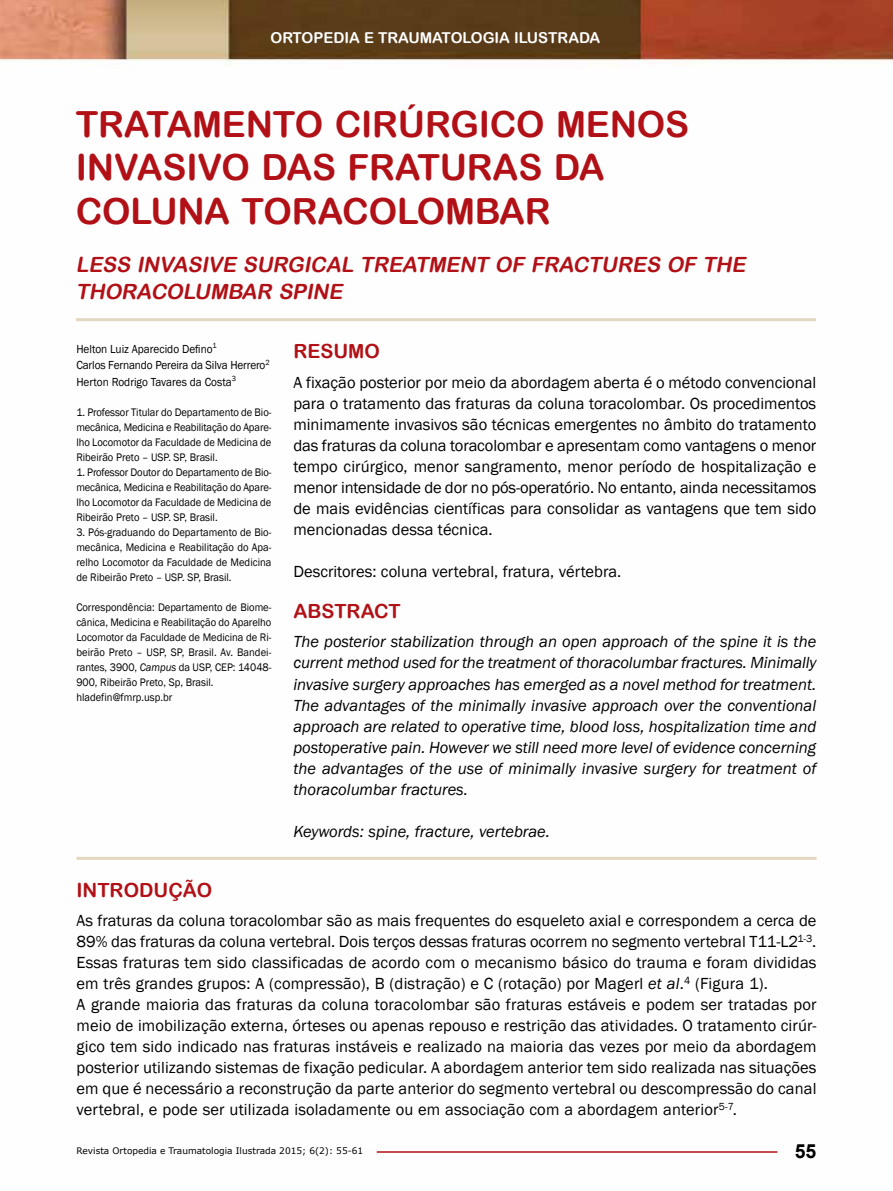
<style>
.page{position:relative;width:893px;height:1191px;background:#fff}
.page>*{position:absolute;margin:0;border:0;box-sizing:border-box;transform-origin:0 0}
.t1{font:36px/43.5px "Arial Rounded MT Bold";letter-spacing:-.005em;color:#b11116}
.t2{font:italic 21px/27px "Arial Rounded MT Bold";color:#b11116}
.t3{font:19.5px "Arial Rounded MT Bold";color:#b11116}
.t4{font:700 19.5px "Arial";color:#000}
.t5{font:16.5px/21px "Franklin Gothic";letter-spacing:.005em;color:#000;text-align:justify}
.t6{font:italic 16.5px/21px "Franklin Gothic";color:#000;text-align:justify}
.t7{font:15px "Arial Rounded MT Bold";letter-spacing:-.005em;color:#fff}
.t8{font:12px/16.5px "Franklin Gothic";letter-spacing:-.01em;color:#000;scale:.94 1}
.t9{font:11.25px/15px "Franklin Gothic";color:#000;text-align:justify;scale:.94 1}
.t10{font:9px "Verdana";color:#000}
.s1{font-style:italic}
</style>
<div class="page">
<img style="left:0;top:0;width:893px;height:1153px">
<hr style="left:377px;top:1151px;width:400px;height:1px;background:#b11116">
<hr style="left:77px;top:857px;width:740px;height:3px;background:#e2d7c0">
<hr style="left:76px;top:318px;width:740px;height:3px;background:#e2d7c0">
<p class="t7" style="left:271px;top:29px;width:331px">ORTOPEDIA E TRAUMATOLOGIA ILUSTRADA</p>
<h1 class="t1" style="left:76px;top:102px;width:615px">TRATAMENTO CIRÚRGICO MENOS<br>INVASIVO DAS FRATURAS DA<br>COLUNA TORACOLOMBAR</h1>
<p class="t2" style="left:76px;top:251px;width:675px">LESS INVASIVE SURGICAL TREATMENT OF FRACTURES OF THE<br>THORACOLUMBAR SPINE</p>
<p class="t8" style="left:76px;top:340px;width:207px">Helton Luiz Aparecido Defino<sup>1<br></sup>Carlos Fernando Pereira da Silva Herrero<sup>2<br></sup>Herton Rodrigo Tavares da Costa<sup>3</sup></p>
<p class="t9" style="left:76px;top:404px;width:209px">1. Professor Titular do Departamento de Bio&shy;mecânica, Medicina e Reabilitação do Apare&shy;lho Locomotor da Faculdade de Medicina de Ribeirão Preto – USP. SP, Brasil.</p>
<p class="t9" style="left:76px;top:464px;width:209px">1. Professor Doutor do Departamento de Bio&shy;mecânica, Medicina e Reabilitação do Apare&shy;lho Locomotor da Faculdade de Medicina de Ribeirão Preto – USP. SP, Brasil.</p>
<p class="t9" style="left:76px;top:524px;width:209px">3. Pós-graduando do Departamento de Bio&shy;mecânica, Medicina e Reabilitação do Apa&shy;relho Locomotor da Faculdade de Medicina de Ribeirão Preto – USP. SP, Brasil.</p>
<p class="t9" style="left:76px;top:599px;width:209px;text-align:left">Correspondência: Departamento de Biome&shy;cânica, Medicina e Reabilitação do Aparelho Locomotor da Faculdade de Medicina de Ri&shy;beirão Preto – USP, SP, Brasil. Av. Bandei&shy;rantes, 3900, <span class="s1">Campus</span> da USP, CEP: 14048- 900, Ribeirão Preto, Sp, Brasil. hladefin@fmrp.usp.br</p>
<p class="t3" style="left:293px;top:340px;width:88px">RESUMO</p>
<p class="t5" style="left:293px;top:372px;width:524px">A fixação posterior por meio da abordagem aberta é o método convencional para o tratamento das fraturas da coluna toracolombar. Os procedimentos minimamente invasivos são técnicas emergentes no âmbito do tratamento das fraturas da coluna toracolombar e apresentam como vantagens o menor tempo cirúrgico, menor sangramento, menor período de hospitalização e menor intensidade de dor no pós-operatório. No entanto, ainda necessitamos de mais evidências científicas para consolidar as vantagens que tem sido mencionadas dessa técnica.</p>
<p class="t5" style="left:293px;top:561px;width:329px">Descritores: coluna vertebral, fratura, vértebra.</p>
<p class="t3" style="left:293px;top:599px;width:109px">ABSTRACT</p>
<p class="t6" style="left:293px;top:632px;width:524px">The posterior stabilization through an open approach of the spine it is the current method used for the treatment of thoracolumbar fractures. Minimally invasive surgery approaches has emerged as a novel method for treatment.<br>The advantages of the minimally invasive approach over the conventional approach are related to operative time, blood loss, hospitalization time and postoperative pain. However we still need more level of evidence concerning the advantages of the use of minimally invasive surgery for treatment of thoracolumbar fractures.</p>
<p class="t6" style="left:293px;top:821px;width:258px">Keywords: spine, fracture, vertebrae.</p>
<p class="t3" style="left:77px;top:878px;width:137px">INTRODUÇÃO</p>
<p class="t5" style="left:77px;top:910px;width:742px;text-align:left">As fraturas da coluna toracolombar são as mais frequentes do esqueleto axial e correspondem a cerca de 89% das fraturas da coluna vertebral. Dois terços dessas fraturas ocorrem no segmento vertebral T11-L2<sup>1-3</sup>.<br>Essas fraturas tem sido classificadas de acordo com o mecanismo básico do trauma e foram divididas em três grandes grupos: A (compressão), B (distração) e C (rotação) por Magerl <span class="s1">et al</span>.<sup>4</sup> (Figura 1).<br>A grande maioria das fraturas da coluna toracolombar são fraturas estáveis e podem ser tratadas por meio de imobilização externa, órteses ou apenas repouso e restrição das atividades. O tratamento cirúr&shy;gico tem sido indicado nas fraturas instáveis e realizado na maioria das vezes por meio da abordagem posterior utilizando sistemas de fixação pedicular. A abordagem anterior tem sido realizada nas situações em que é necessário a reconstrução da parte anterior do segmento vertebral ou descompressão do canal vertebral, e pode ser utilizada isoladamente ou em associação com a abordagem anterior<sup>5-7</sup>.</p>
<p class="t10" style="left:77px;top:1144px;width:288px">Revista Ortopedia e Traumatologia Ilustrada 2015; 6(2): 55-61</p>
<p class="t4" style="left:795px;top:1137px;width:23px">55</p>
</div>
